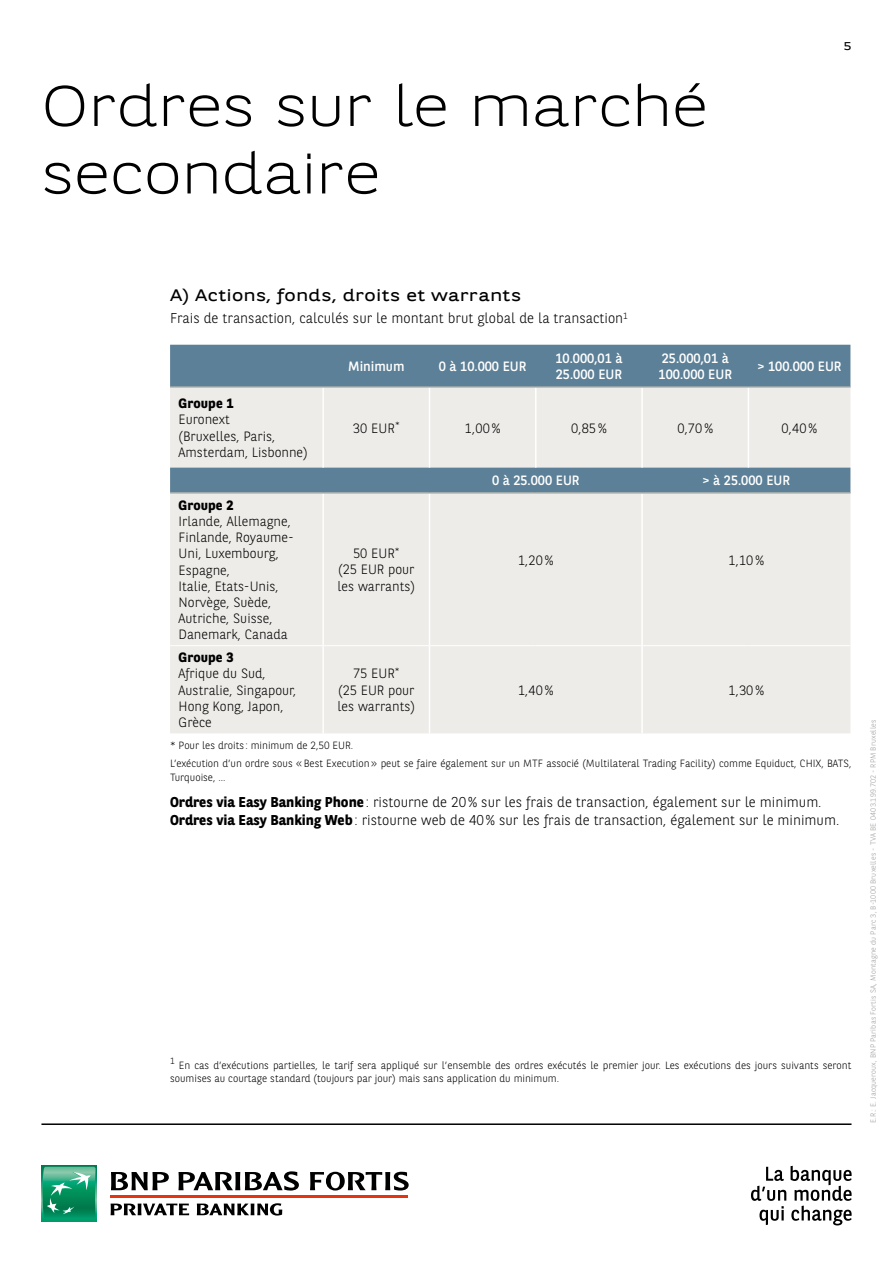
<style>
.page{position:relative;width:893px;height:1263px;background:#fff}
.page>*{position:absolute;margin:0;border:0;box-sizing:border-box;transform-origin:0 0}
.t1{font:300 57px/67.5px "BNPP Expanded Sans";letter-spacing:-.005em;color:#000}
.t2{font:16.5px "BNPP Expanded Sans";letter-spacing:.02em;color:#000}
.t3{font:300 14.25px/18px "BNPP Sans";color:#000}
.t4{font:300 13.5px/16.2px "BNPP Sans";color:#000}
.t5{font:13.5px/16.2px "BNPP Sans";color:#fff}
.t6{font:700 13.5px "BNPP Sans";letter-spacing:.01em;color:#000}
.t7{font:11.25px "BNPP Expanded Sans";color:#000}
.t8{font:300 10.5px/17.7px "BNPP Sans";color:#000}
.t9{font:300 7.5px "BNPP Sans";letter-spacing:.025em;color:#9d9d9c}
.s1{font-weight:700}
</style>
<div class="page">
<div style="left:41px;top:1166px;width:56px;height:55px;background:#009e6c"></div>
<svg style="left:42px;top:1167px;width:54px;height:49px"></svg>
<svg style="left:111px;top:1171px;width:298px;height:44px"></svg>
<hr style="left:41px;top:1123px;width:810px;height:2px;background:#000">
<svg style="left:751px;top:1166px;width:101px;height:59px"></svg>
<div style="left:170px;top:345px;width:680px;height:41px;background:#5c8097"></div>
<div style="left:170px;top:388px;width:680px;height:345px;background:#edece9"></div>
<div style="left:170px;top:468px;width:680px;height:24px;background:#5c8097"></div>
<hr style="left:322px;top:388px;width:2px;height:80px;background:#fff">
<hr style="left:429px;top:388px;width:1px;height:80px;background:#fff">
<hr style="left:535px;top:388px;width:1px;height:80px;background:#fff">
<hr style="left:641px;top:388px;width:2px;height:80px;background:#fff">
<hr style="left:748px;top:388px;width:1px;height:80px;background:#fff">
<hr style="left:322px;top:494px;width:2px;height:151px;background:#fff">
<hr style="left:429px;top:494px;width:1px;height:151px;background:#fff">
<hr style="left:641px;top:494px;width:2px;height:151px;background:#fff">
<hr style="left:322px;top:646px;width:2px;height:87px;background:#fff">
<hr style="left:429px;top:646px;width:1px;height:87px;background:#fff">
<hr style="left:641px;top:646px;width:2px;height:87px;background:#fff">
<hr style="left:170px;top:645px;width:153px;height:1px;background:#fff">
<hr style="left:323px;top:645px;width:106px;height:1px;background:#fff">
<hr style="left:429px;top:645px;width:107px;height:1px;background:#fff">
<hr style="left:536px;top:645px;width:106px;height:1px;background:#fff">
<hr style="left:642px;top:645px;width:106px;height:1px;background:#fff">
<hr style="left:748px;top:645px;width:102px;height:1px;background:#fff">
<hr style="left:170px;top:386px;width:153px;height:2px;background:#c4c1b6">
<hr style="left:323px;top:386px;width:106px;height:2px;background:#c4c1b6">
<hr style="left:429px;top:386px;width:107px;height:2px;background:#c4c1b6">
<hr style="left:536px;top:386px;width:106px;height:2px;background:#c4c1b6">
<hr style="left:642px;top:386px;width:106px;height:2px;background:#c4c1b6">
<hr style="left:748px;top:386px;width:102px;height:2px;background:#c4c1b6">
<hr style="left:170px;top:492px;width:153px;height:2px;background:#c4c1b6">
<hr style="left:323px;top:492px;width:106px;height:2px;background:#c4c1b6">
<hr style="left:429px;top:492px;width:107px;height:2px;background:#c4c1b6">
<hr style="left:536px;top:492px;width:106px;height:2px;background:#c4c1b6">
<hr style="left:642px;top:492px;width:106px;height:2px;background:#c4c1b6">
<hr style="left:748px;top:492px;width:102px;height:2px;background:#c4c1b6">
<h1 class="t1" style="left:41px;top:70px;width:668px">Ordres sur le marché secondaire</h1>
<p class="t7" style="left:844px;top:38px;width:9px">5</p>
<h2 class="t2" style="left:170px;top:284px;width:353px">A) Actions, fonds, droits et warrants</h2>
<h3 class="t3" style="left:170px;top:309px;width:459px">Frais de transaction, calculés sur le montant brut global de la transaction<sup>1</sup></h3>
<p class="t5" style="left:348px;top:358px;width:58px">Minimum</p>
<p class="t5" style="left:439px;top:358px;width:89px">0 à 10.000 EUR</p>
<p class="t5" style="left:555px;top:350px;width:68px">10.000,01 à<br>25.000 EUR</p>
<p class="t5" style="left:659px;top:350px;width:75px">25.000,01 à<br>100.000 EUR</p>
<p class="t5" style="left:757px;top:358px;width:86px">&gt; 100.000 EUR</p>
<p class="t6" style="left:179px;top:394px;width:56px">Groupe 1</p>
<p class="t4" style="left:179px;top:411px;width:131px">Euronext<br>(Bruxelles, Paris,<br>Amsterdam, Lisbonne)</p>
<p class="t4" style="left:353px;top:419px;width:49px">30 EUR<sup>*</sup></p>
<p class="t4" style="left:465px;top:419px;width:37px">1,00%</p>
<p class="t4" style="left:571px;top:419px;width:37px">0,85%</p>
<p class="t4" style="left:677px;top:419px;width:37px">0,70%</p>
<p class="t4" style="left:782px;top:419px;width:37px">0,40%</p>
<p class="t5" style="left:492px;top:472px;width:89px">0 à 25.000 EUR</p>
<p class="t5" style="left:702px;top:472px;width:89px">&gt; à 25.000 EUR</p>
<p class="t6" style="left:179px;top:496px;width:56px">Groupe 2</p>
<p class="t4" style="left:179px;top:512px;width:117px">Irlande, Allemagne,<br>Finlande, Royaume-<br>Uni, Luxembourg,<br>Espagne,<br>Italie, Etats-Unis,<br>Norvège, Suède,<br>Autriche, Suisse,<br>Danemark, Canada</p>
<p class="t4" style="left:338px;top:545px;width:79px;text-align:center">50 EUR<sup>*<br></sup>(25 EUR pour les warrants)</p>
<p class="t4" style="left:518px;top:551px;width:37px">1,20%</p>
<p class="t4" style="left:728px;top:551px;width:37px">1,10%</p>
<p class="t6" style="left:179px;top:648px;width:56px">Groupe 3</p>
<p class="t4" style="left:179px;top:665px;width:119px">Afrique du Sud,<br>Australie, Singapour,<br>Hong Kong, Japon,<br>Grèce</p>
<p class="t4" style="left:338px;top:665px;width:79px;text-align:center">75 EUR<sup>*<br></sup>(25 EUR pour les warrants)</p>
<p class="t4" style="left:518px;top:681px;width:37px">1,40%</p>
<p class="t4" style="left:728px;top:681px;width:37px">1,30%</p>
<p class="t8" style="left:170px;top:736px;width:683px">* Pour les droits : minimum de 2,50 EUR.<br>L’exécution d’un ordre sous «Best Execution» peut se faire également sur un MTF associé (Multilateral Trading Facility) comme Equiduct, CHIX, BATS,</p>
<p class="t8" style="left:170px;top:768px;width:57px">Turquoise, ...</p>
<h3 class="t3" style="left:170px;top:792px;width:671px"><span class="s1">Ordres via Easy Banking Phone</span> : ristourne de 20% sur les frais de transaction, également sur le minimum.<br><span class="s1">Ordres via Easy Banking Web</span>: ristourne web de 40% sur les frais de transaction, également sur le minimum.</h3>
<p class="t8" style="left:170px;top:1058px;width:683px;line-height:13.5px"><sup>1</sup> En cas d’exécutions partielles, le tarif sera appliqué sur l’ensemble des ordres exécutés le premier jour. Les exécutions des jours suivants seront soumises au courtage standard (toujours par jour) mais sans application du minimum.</p>
<p class="t9" style="left:868px;top:1123px;width:405px;rotate:-90deg">E.R.: E. Jacqueroux, BNP Paribas Fortis SA, Montagne du Parc 3, B‑1000 Bruxelles - TVA BE 0403.199.702 - RPM Bruxelles</p>
</div>
